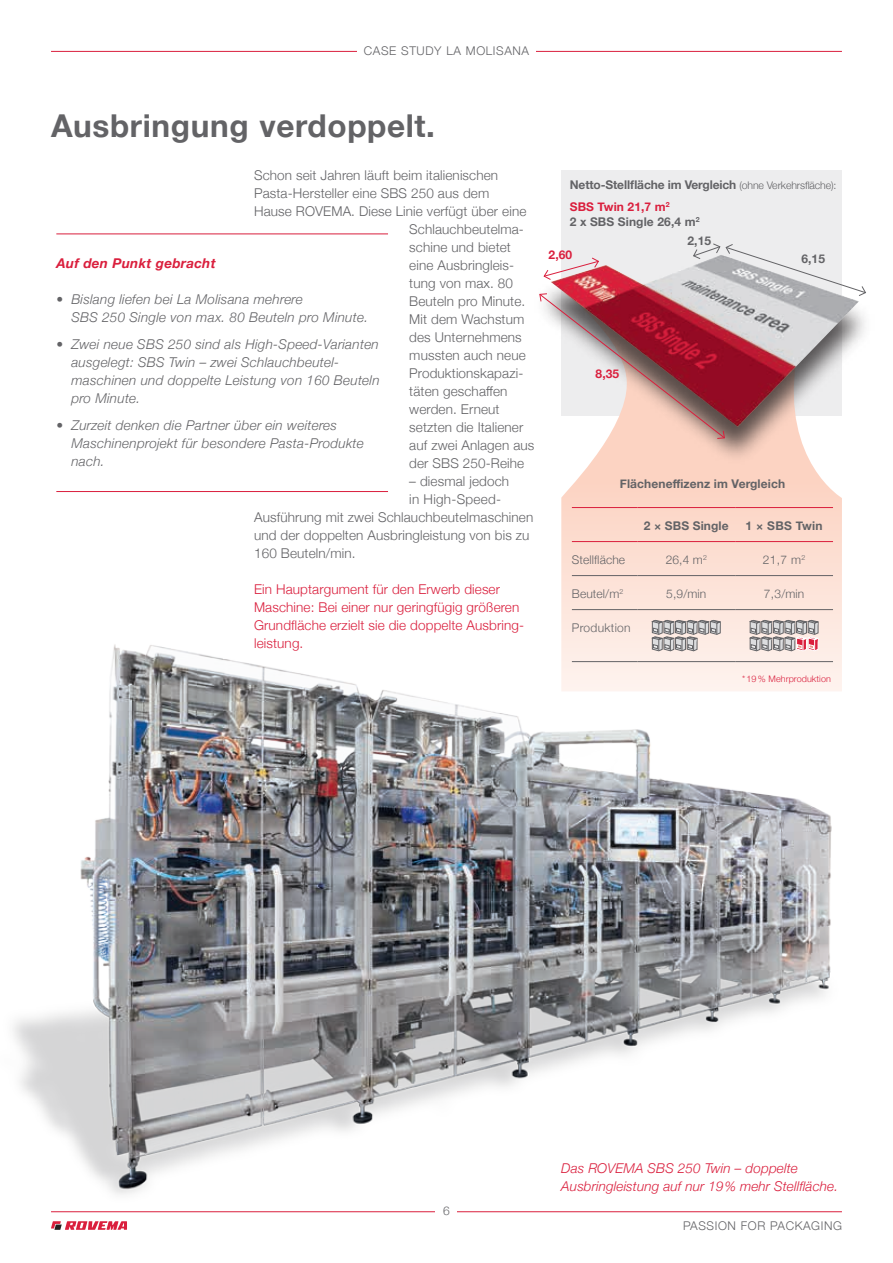
<style>
.page{position:relative;width:893px;height:1263px;background:#fff}
.page>*{position:absolute;margin:0;border:0;box-sizing:border-box;transform-origin:0 0}
.t1{font:700 31.5px "Helvetica Neue";letter-spacing:.02em;color:#636366}
.t2{font:300 13.5px "Helvetica Neue";letter-spacing:.01em;color:#636366}
.t3{font:italic 300 13.5px/18px "Helvetica Neue";letter-spacing:.02em;color:#636366}
.t4{font:300 13.5px/18px "Helvetica Neue";letter-spacing:.01em;color:#da1f3d}
.t5{font:italic 300 13.5px/18px "Helvetica Neue";letter-spacing:.01em;color:#da1f3d}
.t6{font:italic 700 13.5px "Helvetica Neue";letter-spacing:.02em;color:#da1f3d}
.t7{font:700 12px/15px "Helvetica Neue";letter-spacing:.01em;color:#636366}
.t8{font:300 12px "Helvetica Neue";letter-spacing:.025em;color:#636366}
.t9{font:700 12px "Helvetica Neue";letter-spacing:-.01em;color:#636366}
.t10{font:300 12px "Helvetica Neue";letter-spacing:.05em;color:#636366}
.t11{font:700 12px "Helvetica Neue";color:#da1f3d}
.t12{font:300 9px "Helvetica Neue";letter-spacing:.01em;color:#da1f3d}
.s1{font-weight:300;font-size:10.5px}
.s2{color:#da1f3d}
</style>
<div class="page">
<hr style="left:51px;top:1211px;width:791px;height:1px;background:#da1f3d">
<svg style="left:51px;top:1221px;width:76px;height:9px"></svg>
<hr style="left:51px;top:51px;width:791px;height:1px;background:#da1f3d">
<div style="left:357px;top:43px;width:179px;height:12px;background:#fff"></div>
<div style="left:436px;top:1206px;width:21px;height:24px;background:#fff"></div>
<div style="left:561px;top:170px;width:281px;height:246px;background:#ededee"></div>
<svg style="left:561px;top:465px;width:281px;height:170px;background:#fcddd1"></svg>
<hr style="left:572px;top:507px;width:65px;height:1px;background:#da1f3d">
<hr style="left:637px;top:507px;width:98px;height:1px;background:#da1f3d">
<hr style="left:735px;top:507px;width:98px;height:1px;background:#da1f3d">
<hr style="left:572px;top:541px;width:65px;height:1px;background:#da1f3d">
<hr style="left:637px;top:541px;width:98px;height:1px;background:#da1f3d">
<hr style="left:735px;top:541px;width:98px;height:1px;background:#da1f3d">
<hr style="left:572px;top:575px;width:65px;height:1px;background:#636366">
<hr style="left:637px;top:575px;width:98px;height:1px;background:#636366">
<hr style="left:735px;top:575px;width:98px;height:1px;background:#636366">
<hr style="left:572px;top:609px;width:65px;height:1px;background:#636366">
<hr style="left:637px;top:609px;width:98px;height:1px;background:#636366">
<hr style="left:735px;top:609px;width:98px;height:1px;background:#636366">
<svg style="left:652px;top:620px;width:69px;height:15px"></svg>
<svg style="left:750px;top:620px;width:68px;height:15px"></svg>
<hr style="left:56px;top:491px;width:332px;height:1px;background:#da1f3d">
<hr style="left:56px;top:234px;width:332px;height:1px;background:#da1f3d">
<div style="left:534px;top:258px;width:340px;height:207px;background:#231f20;opacity:.75"></div>
<img style="left:13px;top:635px;width:829px;height:560px">
<svg style="left:539px;top:243px;width:327px;height:196px"></svg>
<p class="t10" style="left:364px;top:41px;width:167px">CASE STUDY LA MOLISANA</p>
<h1 class="t1" style="left:51px;top:101px;width:386px">Ausbringung verdoppelt.</h1>
<p class="t2" style="left:254px;top:164px;width:246px">Schon seit Jahren läuft beim italienischen</p>
<p class="t2" style="left:254px;top:182px;width:237px">Pasta-Hersteller eine SBS 250 aus dem</p>
<p class="t2" style="left:254px;top:200px;width:274px">Hause ROVEMA. Diese Linie verfügt über eine</p>
<p class="t2" style="left:409px;top:218px;width:116px">Schlauchbeutelma-</p>
<p class="t2" style="left:409px;top:236px;width:103px">schine und bietet</p>
<p class="t2" style="left:409px;top:254px;width:106px">eine Ausbringleis-</p>
<p class="t2" style="left:409px;top:272px;width:105px">tung von max. 80</p>
<p class="t2" style="left:409px;top:290px;width:118px">Beuteln pro Minute.</p>
<p class="t2" style="left:409px;top:308px;width:117px">Mit dem Wachstum</p>
<p class="t2" style="left:409px;top:326px;width:114px">des Unternehmens</p>
<p class="t2" style="left:409px;top:344px;width:118px">mussten auch neue</p>
<p class="t2" style="left:409px;top:362px;width:116px">Produktionskapazi-</p>
<p class="t2" style="left:409px;top:380px;width:100px">täten geschaffen</p>
<p class="t2" style="left:409px;top:398px;width:92px">werden. Erneut</p>
<p class="t2" style="left:409px;top:416px;width:115px">setzten die Italiener</p>
<p class="t2" style="left:409px;top:434px;width:127px">auf zwei Anlagen aus</p>
<p class="t2" style="left:409px;top:452px;width:116px">der SBS 250-Reihe</p>
<p class="t2" style="left:409px;top:470px;width:101px">– diesmal jedoch</p>
<p class="t2" style="left:409px;top:488px;width:93px">in High-Speed-</p>
<p class="t2" style="left:254px;top:506px;width:281px">Ausführung mit zwei Schlauchbeutelmaschinen</p>
<p class="t2" style="left:254px;top:524px;width:277px">und der doppelten Ausbringleistung von bis zu</p>
<p class="t2" style="left:254px;top:542px;width:103px">160 Beuteln/min.</p>
<p class="t4" style="left:254px;top:579px;width:271px">Ein Hauptargument für den Erwerb dieser Maschine: Bei einer nur geringfügig größeren Grundfläche erzielt sie die doppelte Ausbring&shy;leistung.</p>
<p class="t6" style="left:56px;top:253px;width:161px">Auf den Punkt gebracht</p>
<p class="t3" style="left:71px;top:290px;width:298px;text-indent:-15px">• Bislang liefen bei La Molisana mehrere<br>SBS 250 Single von max. 80 Beuteln pro Minute.</p>
<p class="t3" style="left:71px;top:335px;width:310px;text-indent:-15px">• Zwei neue SBS 250 sind als High-Speed-Varianten ausgelegt: SBS Twin – zwei Schlauchbeutel&shy;maschinen und doppelte Leistung von 160 Beuteln pro Minute.</p>
<p class="t3" style="left:71px;top:416px;width:294px;text-indent:-15px">• Zurzeit denken die Partner über ein weiteres<br>Maschinenprojekt für besondere Pasta-Produkte nach.</p>
<p class="t9" style="left:570px;top:176px;width:268px">Netto-Stellfläche im Vergleich <span class="s1">(ohne Verkehrsfläche):</span></p>
<p class="t7" style="left:570px;top:200px;width:131px"><span class="s2">SBS Twin 21,7 m</span><sup>2<br></sup>2 x SBS Single 26,4 m<sup>2</sup></p>
<p class="t7" style="left:687px;top:233px;width:25px">2,15</p>
<p class="t11" style="left:549px;top:245px;width:25px">2,60</p>
<p class="t11" style="left:595px;top:364px;width:25px">8,35</p>
<p class="t7" style="left:801px;top:252px;width:25px">6,15</p>
<p class="t7" style="left:620px;top:476px;width:167px">Flächeneffizenz im Vergleich</p>
<p class="t7" style="left:644px;top:519px;width:86px">2 × SBS Single</p>
<p class="t7" style="left:745px;top:519px;width:79px">1 × SBS Twin</p>
<p class="t8" style="left:572px;top:550px;width:55px">Stellfläche</p>
<p class="t8" style="left:666px;top:550px;width:43px">26,4 m<sup>2</sup></p>
<p class="t8" style="left:763px;top:550px;width:44px">21,7 m<sup>2</sup></p>
<p class="t8" style="left:572px;top:584px;width:53px">Beutel/m<sup>2</sup></p>
<p class="t8" style="left:666px;top:584px;width:42px">5,9/min</p>
<p class="t8" style="left:764px;top:584px;width:42px">7,3/min</p>
<p class="t8" style="left:572px;top:618px;width:60px">Produktion</p>
<p class="t12" style="left:742px;top:671px;width:90px">* 19% Mehrproduktion</p>
<p class="t8" style="left:443px;top:1201px;width:8px">6</p>
<p class="t5" style="left:561px;top:1158px;width:278px">Das ROVEMA SBS 250 Twin – doppelte<br>Ausbringleistung auf nur 19% mehr Stellfläche.</p>
<p class="t10" style="left:683px;top:1216px;width:160px">PASSION FOR PACKAGING</p>
</div>
